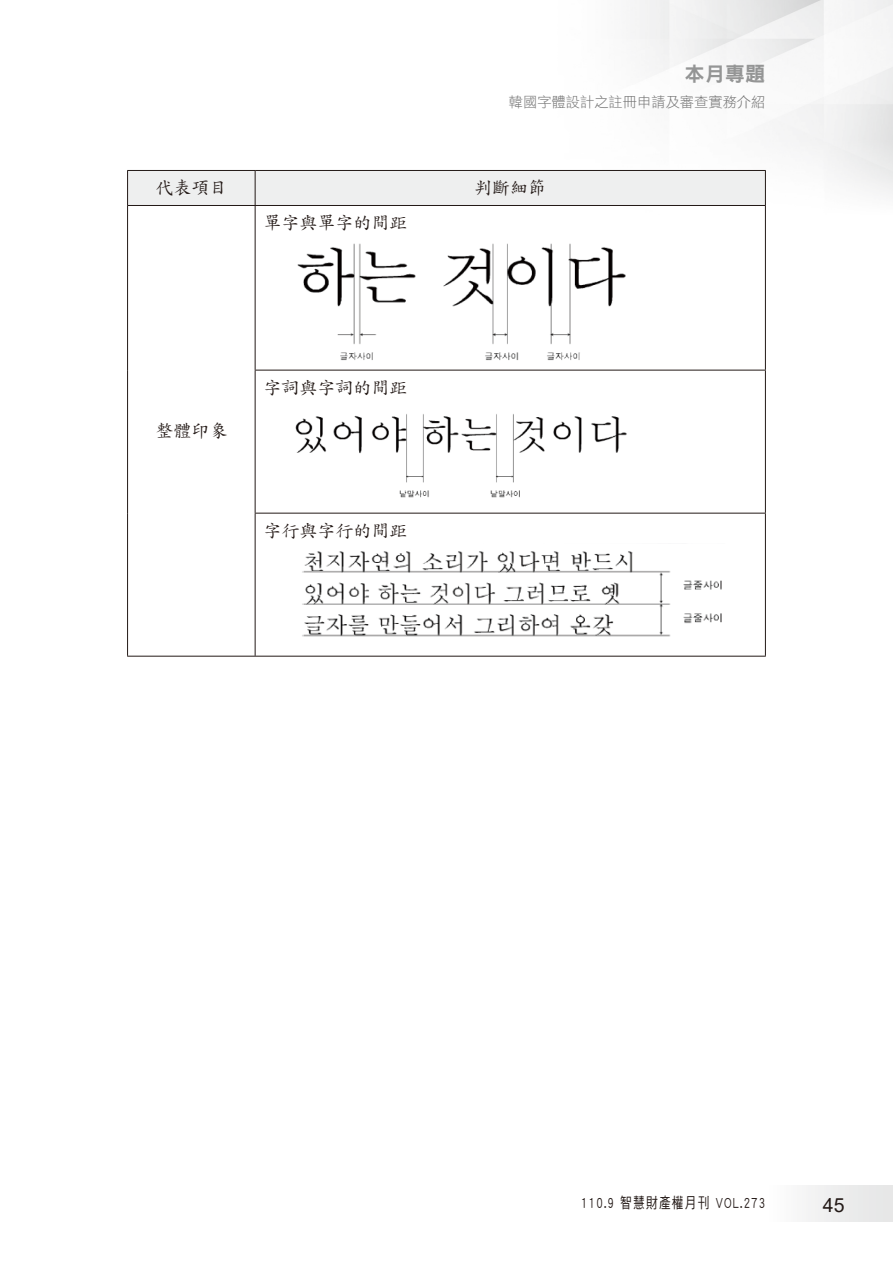
<style>
.page{position:relative;width:893px;height:1263px;background:#fff}
.page>*{position:absolute;margin:0;border:0;box-sizing:border-box;transform-origin:0 0}
.t1{font:20.25px "DF Hei Std W9 E Ten B5 H";color:#949595}
.t2{font:19.5px "Arial";color:#231916}
.t3{font:18px "DF Kai Shu Std W5 E Ten B5 H";color:#231916}
.t4{font:15px "DF Hei Std W5 E Ten B5 H";letter-spacing:.1em;color:#231916;scale:.78 1}
.t5{font:14.25px "DF Hei Std W3 E Ten B5 H";color:#717171}
</style>
<div class="page">
<div style="left:765px;top:1185px;width:128px;height:36px;background:linear-gradient(to right,#fdfdfd,#e4e4e4)"></div>
<div style="left:128px;top:171px;width:637px;height:34px;background:#eeefef"></div>
<hr style="left:127px;top:170px;width:128px;height:1px;background:#231916">
<hr style="left:127px;top:171px;width:1px;height:34px;background:#231916">
<hr style="left:255px;top:170px;width:511px;height:1px;background:#231916">
<hr style="left:255px;top:171px;width:1px;height:34px;background:#231916">
<hr style="left:765px;top:171px;width:1px;height:34px;background:#231916">
<hr style="left:127px;top:205px;width:639px;height:1px;background:#231916">
<hr style="left:127px;top:206px;width:1px;height:164px;background:#231916">
<hr style="left:255px;top:206px;width:1px;height:164px;background:#231916">
<hr style="left:765px;top:206px;width:1px;height:164px;background:#231916">
<hr style="left:127px;top:370px;width:1px;height:143px;background:#231916">
<hr style="left:255px;top:370px;width:511px;height:1px;background:#231916">
<hr style="left:255px;top:370px;width:1px;height:143px;background:#231916">
<hr style="left:765px;top:370px;width:1px;height:143px;background:#231916">
<hr style="left:127px;top:513px;width:1px;height:143px;background:#231916">
<hr style="left:255px;top:513px;width:511px;height:1px;background:#231916">
<hr style="left:255px;top:513px;width:1px;height:143px;background:#231916">
<hr style="left:765px;top:513px;width:1px;height:143px;background:#231916">
<hr style="left:127px;top:656px;width:639px;height:1px;background:#231916">
<img style="left:297px;top:243px;width:329px;height:118px">
<img style="left:295px;top:414px;width:332px;height:84px">
<img style="left:302px;top:551px;width:420px;height:86px">
<p class="t1" style="left:684px;top:66px;width:82px">本月專題</p>
<p class="t5" style="left:509px;top:97px;width:258px">韓國字體設計之註冊申請及審查實務介紹</p>
<p class="t3" style="left:155px;top:181px;width:73px">代表項目</p>
<p class="t3" style="left:474px;top:181px;width:73px">判斷細節</p>
<p class="t3" style="left:264px;top:216px;width:145px">單字與單字的間距</p>
<p class="t3" style="left:155px;top:424px;width:73px">整體印象</p>
<p class="t3" style="left:264px;top:381px;width:145px">字詞與字詞的間距</p>
<p class="t3" style="left:264px;top:524px;width:145px">字行與字行的間距</p>
<p class="t4" style="left:581px;top:1196px;width:238px">110.9 智慧財產權月刊 VOL.273</p>
<p class="t2" style="left:823px;top:1194px;width:23px">45</p>
</div>
